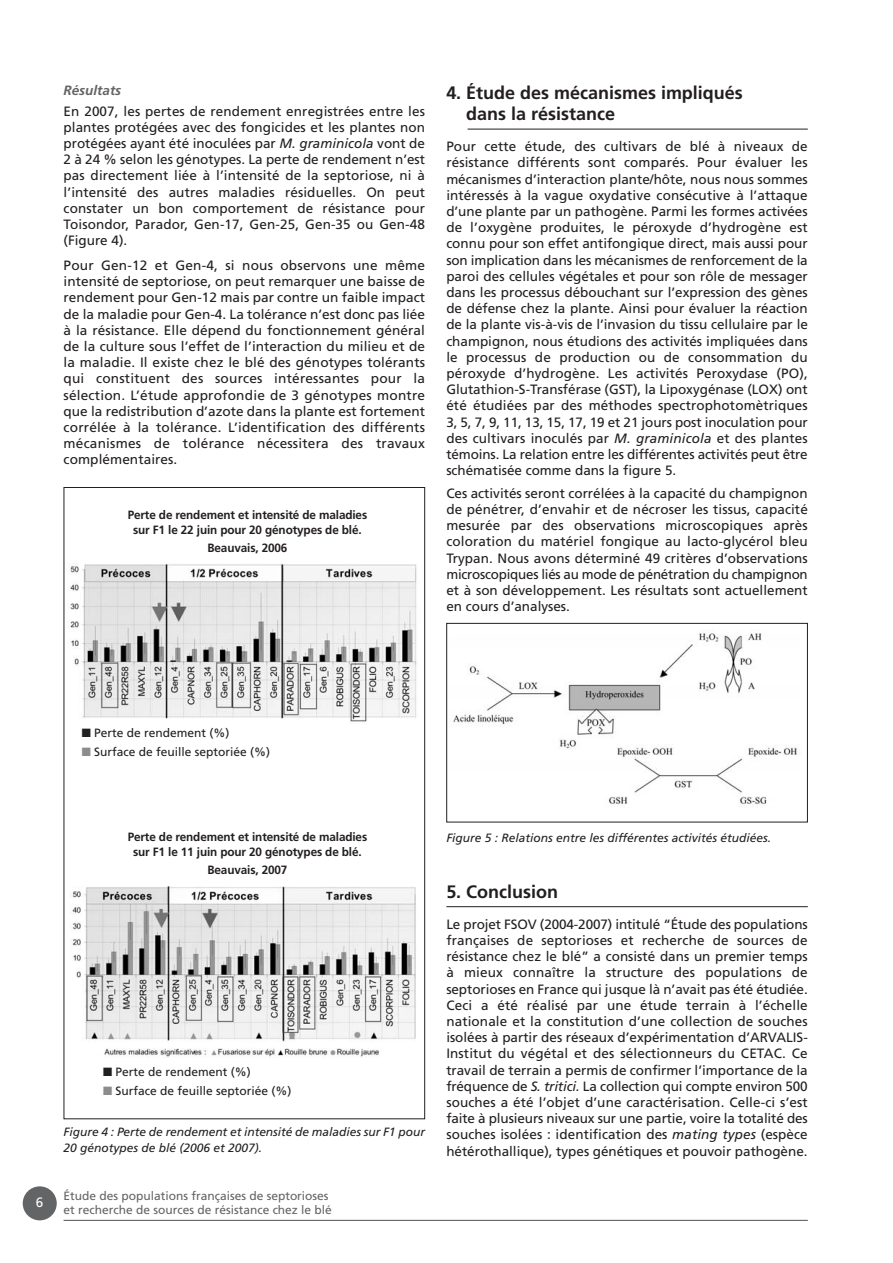
<style>
.page{position:relative;width:893px;height:1263px;background:#fff}
.page>*{position:absolute;margin:0;border:0;box-sizing:border-box;transform-origin:0 0}
.t1{font:700 18px/21.6px "Frutiger";color:#231f20}
.t2{font:13.5px/16.2px "Frutiger";letter-spacing:.005em;color:#231f20;text-align:justify}
.t3{font:italic 700 13.5px "Frutiger";color:#636466}
.t4{font:13.5px "Frutiger";color:#fff}
.t5{font:700 12px/14.4px "Frutiger";letter-spacing:-.01em;color:#231f20;text-align:center}
.t6{font:italic 12px/15.5px "Frutiger";color:#231f20}
.t7{font:12px "Frutiger";color:#231f20}
.t8{font:12px/14.4px "Frutiger";color:#636466}
.s1{font-style:italic}
.s2{color:#8a8c8e}
</style>
<div class="page">
<div style="left:23px;top:1186px;width:34px;height:34px;background:#636466;border-radius:50%"></div>
<hr style="left:64px;top:1220px;width:744px;height:1px;background:#636466">
<hr style="left:468px;top:129px;width:340px;height:1px;background:#231f20">
<hr style="left:446px;top:906px;width:362px;height:1px;background:#231f20">
<img style="left:70px;top:563px;width:347px;height:161px">
<img style="left:70px;top:886px;width:346px;height:172px">
<img style="left:453px;top:633px;width:344px;height:174px">
<div style="left:446px;top:623px;width:362px;height:199px;border:1px solid #231f20"></div>
<p class="t3" style="left:64px;top:85px;width:59px">Résultats</p>
<p class="t2" style="left:64px;top:104px;width:363px">En 2007, les pertes de rendement enregistrées entre les plantes protégées avec des fongicides et les plantes non protégées ayant été inoculées par <span class="s1">M. graminicola</span> vont de 2 à 24 % selon les génotypes. La perte de rendement n’est pas directement liée à l’intensité de la septoriose, ni à l’intensité des autres maladies résiduelles. On peut constater un bon comportement de résistance pour Toisondor, Parador, Gen-17, Gen-25, Gen-35 ou Gen-48 (Figure 4).</p>
<p class="t2" style="left:64px;top:258px;width:363px">Pour Gen-12 et Gen-4, si nous observons une même intensité de septoriose, on peut remarquer une baisse de rendement pour Gen-12 mais par contre un faible impact de la maladie pour Gen-4. La tolérance n’est donc pas liée à la résistance. Elle dépend du fonctionnement général de la culture sous l’effet de l’interaction du milieu et de la maladie. Il existe chez le blé des génotypes tolérants qui constituent des sources intéressantes pour la sélection. L’étude approfondie de 3 génotypes montre que la redistribution d’azote dans la plante est fortement corrélée à la tolérance. L’identification des différents mécanismes de tolérance nécessitera des travaux complémentaires.</p>
<p class="t5" style="left:128px;top:509px;width:241px">Perte de rendement et intensité de maladies sur F1 le 22 juin pour 20 génotypes de blé.</p>
<p class="t5" style="left:207px;top:542px;width:82px">Beauvais, 2006</p>
<h1 class="t1" style="left:466px;top:83px;width:278px;text-indent:-20px">4. Étude des mécanismes impliqués dans la résistance</h1>
<p class="t2" style="left:446px;top:139px;width:363px">Pour cette étude, des cultivars de blé à niveaux de résistance différents sont comparés. Pour évaluer les mécanismes d’interaction plante/hôte, nous nous sommes intéressés à la vague oxydative consécutive à l’attaque d’une plante par un pathogène. Parmi les formes activées de l’oxygène produites, le péroxyde d’hydrogène est connu pour son effet antifongique direct, mais aussi pour son implication dans les mécanismes de renforcement de la paroi des cellules végétales et pour son rôle de messager dans les processus débouchant sur l’expression des gènes de défense chez la plante. Ainsi pour évaluer la réaction de la plante vis-à-vis de l’invasion du tissu cellulaire par le champignon, nous étudions des activités impliquées dans le processus de production ou de consommation du péroxyde d’hydrogène. Les activités Peroxydase (PO), Glutathion-S-Transférase (GST), la Lipoxygénase (LOX) ont été étudiées par des méthodes spectrophotomètriques 3, 5, 7, 9, 11, 13, 15, 17, 19 et 21 jours post inoculation pour des cultivars inoculés par <span class="s1">M. graminicola</span> et des plantes témoins. La relation entre les différentes activités peut être schématisée comme dans la figure 5.</p>
<p class="t2" style="left:446px;top:486px;width:363px">Ces activités seront corrélées à la capacité du champignon de pénétrer, d’envahir et de nécroser les tissus, capacité mesurée par des observations microscopiques après coloration du matériel fongique au lacto-glycérol bleu Trypan. Nous avons déterminé 49 critères d’observations microscopiques liés au mode de pénétration du champignon et à son développement. Les résultats sont actuellement en cours d’analyses.</p>
<p class="t7" style="left:82px;top:728px;width:149px">■ Perte de rendement (%)</p>
<p class="t7" style="left:82px;top:747px;width:190px"><span class="s2">■</span> Surface de feuille septoriée (%)</p>
<p class="t5" style="left:128px;top:831px;width:241px">Perte de rendement et intensité de maladies sur F1 le 11 juin pour 20 génotypes de blé.</p>
<p class="t5" style="left:207px;top:864px;width:82px">Beauvais, 2007</p>
<p class="t7" style="left:103px;top:1067px;width:149px">■ Perte de rendement (%)</p>
<p class="t7" style="left:103px;top:1086px;width:190px"><span class="s2">■</span> Surface de feuille septoriée (%)</p>
<p class="t6" style="left:64px;top:1125px;width:363px">Figure 4 : Perte de rendement et intensité de maladies sur F1 pour<br>20 génotypes de blé (2006 et 2007).</p>
<p class="t4" style="left:36px;top:1197px;width:9px">6</p>
<p class="t8" style="left:64px;top:1189px;width:270px">Étude des populations françaises de septorioses et recherche de sources de résistance chez le blé</p>
<p class="t6" style="left:446px;top:831px;width:326px">Figure 5 : Relations entre les différentes activités étudiées.</p>
<h1 class="t1" style="left:446px;top:882px;width:113px">5. Conclusion</h1>
<p class="t2" style="left:446px;top:917px;width:363px">Le projet FSOV (2004-2007) intitulé “Étude des populations françaises de septorioses et recherche de sources de résistance chez le blé” a consisté dans un premier temps à mieux connaître la structure des populations de septorioses en France qui jusque là n’avait pas été étudiée.<br>Ceci a été réalisé par une étude terrain à l’échelle nationale et la constitution d’une collection de souches isolées à partir des réseaux d’expérimentation d’ARVALIS-Institut du végétal et des sélectionneurs du CETAC. Ce travail de terrain a permis de confirmer l’importance de la fréquence de <span class="s1">S. tritici.</span> La collection qui compte environ 500 souches a été l’objet d’une caractérisation. Celle-ci s’est faite à plusieurs niveaux sur une partie, voire la totalité des souches isolées : identification des <span class="s1">mating types</span> (espèce hétérothallique), types génétiques et pouvoir pathogène.</p>
</div>
